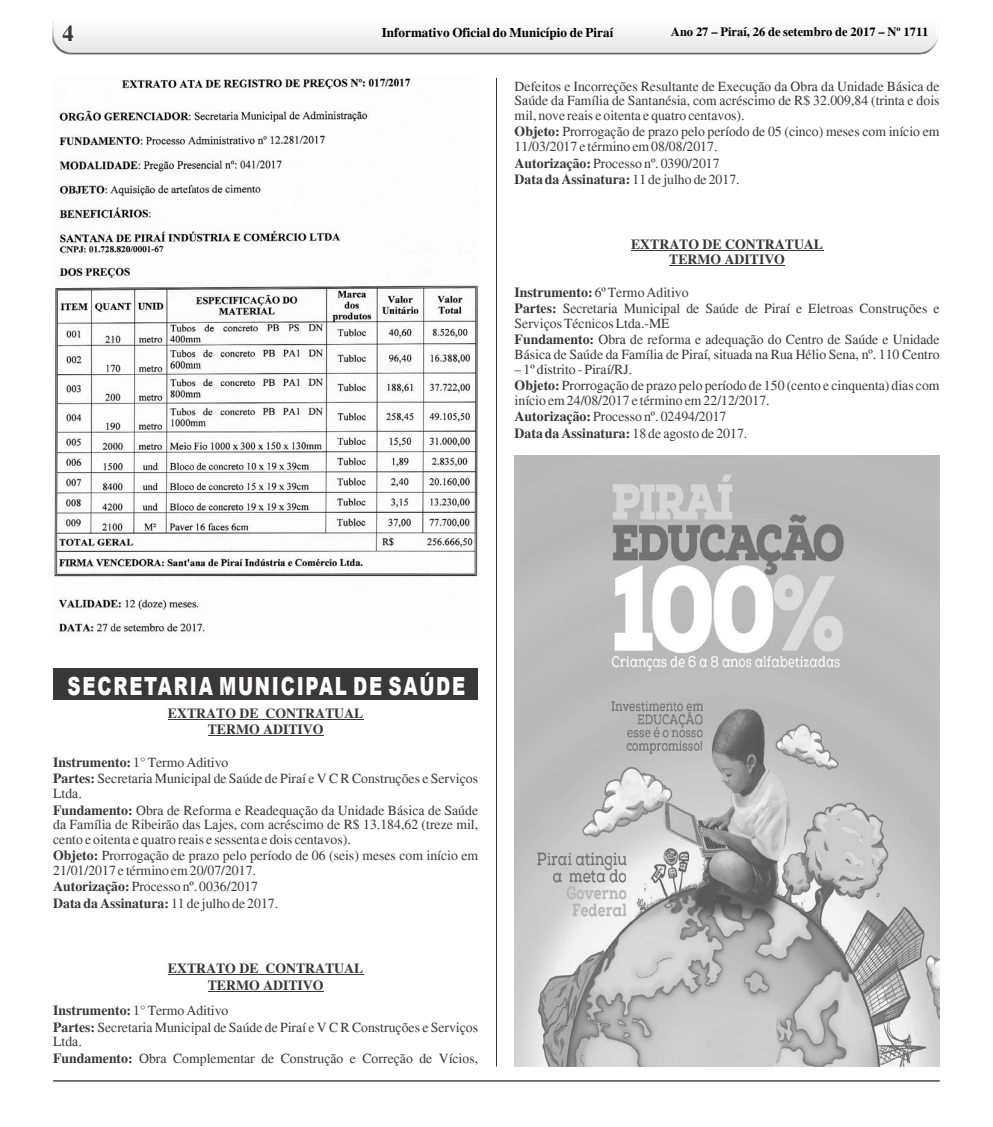
<style>
.page{position:relative;width:993px;height:1127px;background:#fff}
.page>*{position:absolute;margin:0;border:0;box-sizing:border-box;transform-origin:0 0}
.t1{font:900 25px "Arial";letter-spacing:.095em;color:#fff;scale:.73 1}
.t2{font:700 22.5px "Times New Roman";color:#393738}
.t3{font:13.75px/16.5px "Times New Roman";color:#393738}
.t4{font:700 13.75px/16.5px "Times New Roman";color:#393738;text-align:center}
.t5{font:700 13.12px "Times New Roman";color:#000}
.t6{font:700 12.5px "Times New Roman";color:#000}
.s1{font-weight:700}
</style>
<div class="page">
<img style="left:52px;top:22px;width:886px;height:33px">
<hr style="left:53px;top:1080px;width:886px;height:1px;background:#000">
<hr style="left:496px;top:78px;width:1px;height:988px;background:#393738">
<img style="left:54px;top:78px;width:424px;height:557px">
<div style="left:53px;top:668px;width:425px;height:32px;background:#393738"></div>
<hr style="left:631px;top:250px;width:191px;height:1px;background:#393738">
<hr style="left:669px;top:265px;width:115px;height:1px;background:#393738">
<hr style="left:168px;top:719px;width:195px;height:1px;background:#393738">
<hr style="left:208px;top:735px;width:115px;height:1px;background:#393738">
<hr style="left:168px;top:974px;width:195px;height:1px;background:#393738">
<hr style="left:208px;top:991px;width:115px;height:1px;background:#393738">
<img style="left:514px;top:456px;width:425px;height:610px">
<h2 class="t2" style="left:62px;top:26px;width:13px">4</h2>
<p class="t5" style="left:382px;top:28px;width:233px">Informativo Oficial do Município de Piraí</p>
<p class="t6" style="left:670px;top:28px;width:259px">Ano 27 – Piraí, 26 de setembro de 2017 – Nº 1711</p>
<p class="t3" style="left:514px;top:80px;width:426px;line-height:14.6px;text-align:justify">Defeitos e Incorreções Resultante de Execução da Obra da Unidade Básica de Saúde da Família de Santanésia, com acréscimo de R$ 32.009,84 (trinta e dois mil, nove reais e oitenta e quatro centavos).</p>
<p class="t3" style="left:514px;top:126px;width:426px;line-height:14.6px"><span class="s1">Objeto:</span> Prorrogação de prazo pelo período de 05 (cinco) meses com início em<br>11/03/2017 e término em 08/08/2017.</p>
<p class="t3" style="left:514px;top:156px;width:226px"><span class="s1">Autorização:</span> Processo nº. 0390/2017<br><span class="s1">Data da Assinatura:</span> 11 de julho de 2017.</p>
<p class="t4" style="left:631px;top:238px;width:193px;line-height:14.9px">EXTRATO DE CONTRATUAL<br>TERMO ADITIVO</p>
<p class="t3" style="left:514px;top:285px;width:426px"><span class="s1">Instrumento:</span> 6º Termo Aditivo<br><span class="s1">Partes:</span> Secretaria Municipal de Saúde de Piraí e Eletroas Construções e</p>
<p class="t3" style="left:514px;top:316px;width:426px">Serviços Técnicos Ltda.-ME<br><span class="s1">Fundamento:</span> Obra de reforma e adequação do Centro de Saúde e Unidade</p>
<p class="t3" style="left:514px;top:347px;width:426px">Básica de Saúde da Família de Piraí, situada na Rua Hélio Sena, nº. 110 Centro</p>
<p class="t3" style="left:514px;top:362px;width:426px">– 1º distrito - Piraí/RJ.<br><span class="s1">Objeto:</span> Prorrogação de prazo pelo período de 150 (cento e cinquenta) dias com</p>
<p class="t3" style="left:514px;top:393px;width:256px">início em 24/08/2017 e término em 22/12/2017.<br><span class="s1">Autorização:</span> Processo nº. 02494/2017<br><span class="s1">Data da Assinatura:</span> 18 de agosto de 2017.</p>
<h1 class="t1" style="left:67px;top:677px;width:546px">SECRETARIA MUNICIPAL DE SAÚDE</h1>
<p class="t4" style="left:168px;top:706px;width:197px">EXTRATO DE CONTRATUAL<br>TERMO ADITIVO</p>
<p class="t3" style="left:53px;top:755px;width:426px"><span class="s1">Instrumento:</span> 1° Termo Aditivo<br><span class="s1">Partes:</span> Secretaria Municipal de Saúde de Piraí e V C R Construções e Serviços</p>
<p class="t3" style="left:53px;top:786px;width:426px">Ltda.<br><span class="s1">Fundamento:</span> Obra de Reforma e Readequação da Unidade Básica de Saúde</p>
<p class="t3" style="left:53px;top:818px;width:426px;line-height:14.6px">da Família de Ribeirão das Lajes, com acréscimo de R$ 13.184,62 (treze mil, cento e oitenta e quatro reais e sessenta e dois centavos).</p>
<p class="t3" style="left:53px;top:850px;width:426px;line-height:14.6px"><span class="s1">Objeto:</span> Prorrogação de prazo pelo período de 06 (seis) meses com início em<br>21/01/2017 e término em 20/07/2017.</p>
<p class="t3" style="left:53px;top:880px;width:226px"><span class="s1">Autorização:</span> Processo nº. 0036/2017<br><span class="s1">Data da Assinatura:</span> 11 de julho de 2017.</p>
<p class="t4" style="left:168px;top:961px;width:197px">EXTRATO DE CONTRATUAL<br>TERMO ADITIVO</p>
<p class="t3" style="left:53px;top:1003px;width:426px"><span class="s1">Instrumento:</span> 1° Termo Aditivo<br><span class="s1">Partes:</span> Secretaria Municipal de Saúde de Piraí e V C R Construções e Serviços</p>
<p class="t3" style="left:53px;top:1034px;width:426px">Ltda.<br><span class="s1">Fundamento:</span> Obra Complementar de Construção e Correção de Vícios,</p>
</div>
